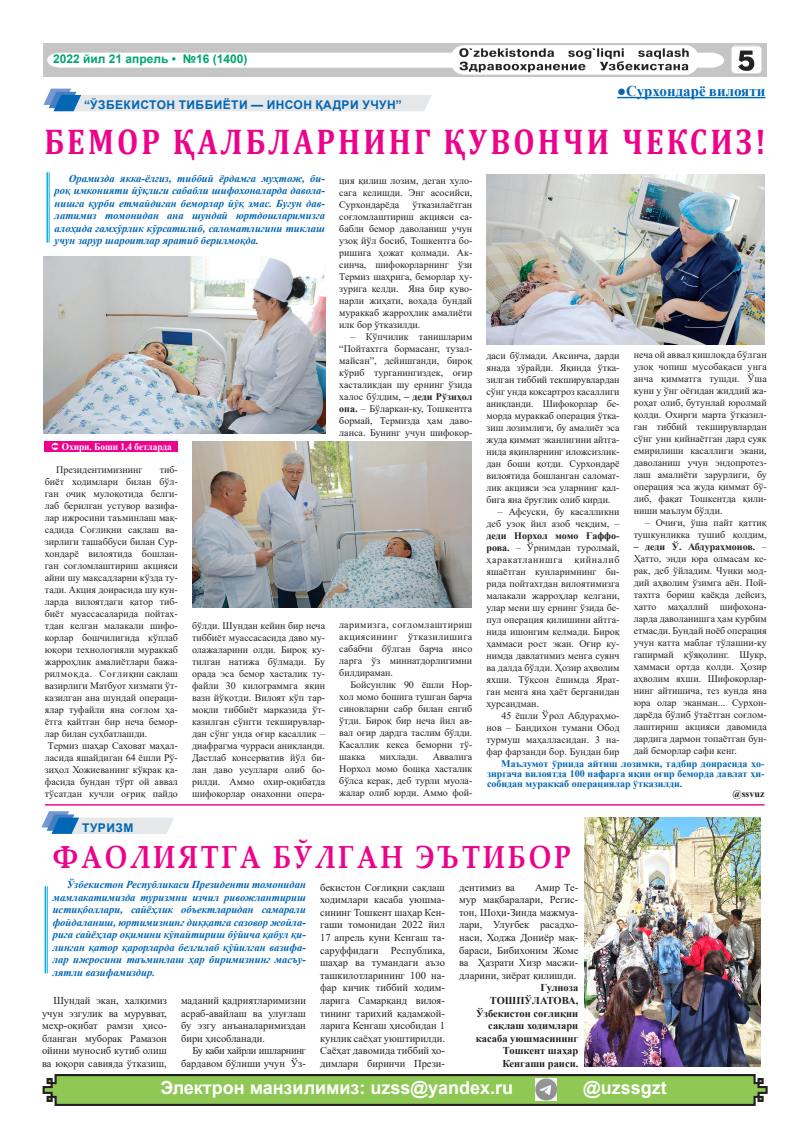
<style>
.page{position:relative;width:808px;height:1134px;background:#fff}
.page>*{position:absolute;margin:0;border:0;box-sizing:border-box;transform-origin:0 0}
.ОснТекстКад{font:700 36px "Cambria";letter-spacing:.1em;color:#ed028c;scale:.85 1}
.ОснТекстКад-2{font:700 31.9px "Palatino Linotype";letter-spacing:.1em;color:#ed028c;scale:.85 1}
.Основной_текст__Назр{font:700 18px "Arial";color:#fff}
.ОснТекстКад-3{font:700 15px "Times New Roman";color:#0166b3}
.t1{font:700 12px "Arial";letter-spacing:.035em;color:#0166b3}
.Основной_текст__Назр-2{font:700 12px "Arial";color:#00a66a}
.Основной_текст__Назр-3{font:italic 700 10.6px/12.5px "Times New Roman";color:#0166b3;text-align:justify}
.ОснТекстКад-4{font:10.5px/12.6px "Times New Roman";color:#231f20;text-align:justify}
.ОснТекстКад-5{font:700 10.5px/12.6px "Times New Roman";color:#231f20;text-align:right}
.ОснТекстКад-6{font:10.5px/12.6px "Times New Roman";letter-spacing:-.035em;color:#231f20;text-align:right}
.ОснТекстКад-7{font:10px/12px "Times New Roman";color:#231f20;text-align:justify}
.Основной_текст__Назр-4{font:700 10px/10px "Times New Roman";color:#0166b3;text-align:justify}
.ОснТекстКад-8{font:700 10px "Times New Roman";color:#fff;scale:.93 1}
.ОснТекстКад-9{font:700 10px "Times New Roman";color:#231f20}
.s1{font-weight:700}
</style>
<div class="page">
<img style="left:43px;top:43px;width:723px;height:33px">
<div style="left:45px;top:441px;width:133px;height:10px;background:#ed028c"></div>
<svg style="left:42px;top:1074px;width:726px;height:32px;background:#81b050"></svg>
<img style="left:536px;top:1079px;width:20px;height:21px">
<hr style="left:49px;top:172px;width:1px;height:71px;background:#00abeb">
<hr style="left:47px;top:172px;width:1px;height:71px;background:#00abeb">
<hr style="left:47px;top:886px;width:1px;height:87px;background:#00abeb">
<hr style="left:45px;top:886px;width:1px;height:87px;background:#00abeb">
<svg style="left:43px;top:89px;width:389px;height:22px"></svg>
<hr style="left:45px;top:804px;width:719px;height:1px;background:#ed028c">
<img style="left:43px;top:256px;width:282px;height:177px">
<img style="left:486px;top:174px;width:279px;height:171px">
<img style="left:193px;top:442px;width:279px;height:165px">
<hr style="left:617px;top:97px;width:148px;height:1px;background:#0166b3">
<img style="left:584px;top:817px;width:177px;height:250px">
<svg style="left:41px;top:811px;width:133px;height:23px"></svg>
<p class="Основной_текст__Назр-2" style="left:53px;top:50px;width:196px">2022 йил 21 апрель • №16 (1400)</p>
<p class="ОснТекстКад-3" style="left:617px;top:80px;width:150px">●Сурхондарё вилояти</p>
<p class="t1" style="left:84px;top:97px;width:319px">“ЎЗБЕКИСТОН ТИББИЁТИ — ИНСОН ҚАДРИ УЧУН”</p>
<p class="ОснТекстКад" style="left:45px;top:117px;width:850px">БЕМОР ҚАЛБЛАРНИНГ ҚУВОНЧИ ЧЕКСИЗ!</p>
<p class="Основной_текст__Назр-3" style="left:55px;top:171px;width:272px;text-indent:14px">Орамизда якка-ёлғиз, тиббий ёрдамга муҳтож, би&shy;роқ имконияти йўқлиги сабабли шифохоналарда давола&shy;нишга қурби етмайдиган беморлар йўқ эмас. Бугун дав&shy;латимиз томонидан ана шундай юртдошларимизга алоҳида ғамхўрлик кўрсатилиб, саломатлигини тиклаш учун зарур шароитлар яратиб берилмоқда.</p>
<p class="ОснТекстКад-8" style="left:62px;top:439px;width:120px">Охири. Боши 1,4 бетларда</p>
<p class="ОснТекстКад-7" style="left:45px;top:463px;width:135px;text-indent:115px">тиб&shy;биёт ходимлари билан бўл&shy;ган очиқ мулоқотида белги&shy;лаб берилган устувор вазифа&shy;лар ижросини таъминлаш мақ&shy;садида Соғлиқни сақлаш ва&shy;зирлиги ташаббуси билан Сур&shy;хондарё вилоятида бошлан&shy;ган соғломлаштириш акцияси айни шу мақсадларни кўзда ту&shy;тади. Акция доирасида шу кун&shy;ларда вилоятдаги қатор тиб&shy;биёт муассасаларида пойтах&shy;тдан келган малакали шифо&shy;корлар бошчилигида кўплаб юқори технологияли мураккаб жарроҳлик амалиётлари бажа&shy;рилмоқда. Соғлиқни сақлаш вазирлиги Матбуот хизмати ўт&shy;казилган ана шундай операци&shy;ялар туфайли яна соғлом ҳа&shy;ётга қайтган бир неча бемор&shy;лар билан суҳбатлашди.</p>
<p class="ОснТекстКад-7" style="left:45px;top:739px;width:135px;text-align:center">Термиз шаҳар Саховат маҳал&shy;ласида яшайдиган 64 ёшли Рў&shy;зиҳол Хожиеванинг кўкрак қа&shy;фасида бундан тўрт ой аввал тўсатдан кучли оғриқ пайдо</p>
<p class="ОснТекстКад-7" style="left:56px;top:463px;width:88px">Президентимизнинг</p>
<p class="t1" style="left:82px;top:819px;width:53px">ТУРИЗМ</p>
<p class="ОснТекстКад-7" style="left:192px;top:619px;width:135px">бўлди. Шундан кейин бир неча тиббиёт муассасасида даво му&shy;олажаларини олди. Бироқ ку&shy;тилган натижа бўлмади. Бу орада эса бемор хасталик ту&shy;файли 30 килограммга яқин вазн йўқотди. Вилоят кўп тар&shy;моқли тиббиёт марказида ўт&shy;казилган сўнгги текширувлар&shy;дан сўнг унда оғир касаллик – диафрагма чурраси аниқланди.<br>Дастлаб консерватив йўл би&shy;лан даво усуллари олиб бо&shy;рилди. Аммо охир-оқибатда шифокорлар онахонни опера-</p>
<p class="ОснТекстКад-7" style="left:339px;top:174px;width:135px">ция қилиш лозим, деган хуло&shy;сага келишди. Энг асосийси, Сурхондарёда</p>
<p class="ОснТекстКад-7" style="left:339px;top:198px;width:135px;text-indent:73px">ўтказилаётган соғломлаштириш акцияси са&shy;бабли бемор даволаниш учун узоқ йўл босиб, Тошкентга бо&shy;ришига ҳожат қолмади. Ак&shy;синча, шифокорларнинг ўзи Термиз шаҳрига, беморлар ҳу&shy;зурига келди. Яна бир қуво&shy;нарли жиҳати, воҳада бундай мураккаб жарроҳлик амалиёти илк бор ўтказилди.</p>
<p class="ОснТекстКад-7" style="left:339px;top:330px;width:135px;text-indent:11px">– Кўпчилик танишларим “Пойтахтга бормасанг, тузал&shy;майсан”, дейишганди, бироқ кўриб турганингиздек, оғир хасталикдан шу ернинг ўзида халос бўлдим, <span class="s1">– деди Рўзиҳол опа.</span> – Бўларкан-ку, Тошкентга бормай, Термизда ҳам даво&shy;ланса. Бунинг учун шифокор-</p>
<p class="ОснТекстКад-7" style="left:339px;top:618px;width:135px">ларимизга, соғломлаштириш акциясининг ўтказилишига сабабчи бўлган барча инсо ларга ўз миннатдорлигимни билдираман.</p>
<p class="ОснТекстКад-7" style="left:339px;top:678px;width:135px;text-indent:11px">Бойсунлик 90 ёшли Нор&shy;хол момо бошига тушган барча синовларни сабр билан енгиб ўтди. Бироқ бир неча йил ав&shy;вал оғир дардга таслим бўлди.<br>Касаллик кекса беморни тў&shy;шакка</p>
<p class="ОснТекстКад-7" style="left:339px;top:750px;width:135px;text-indent:93px">Аввалига Норхол момо бошқа хасталик бўлса керак, деб турли муола&shy;жалар олиб юрди. Аммо фой-</p>
<p class="ОснТекстКад-7" style="left:380px;top:750px;width:40px">михлади.</p>
<p class="ОснТекстКад-7" style="left:486px;top:349px;width:135px">даси бўлмади. Аксинча, дарди янада зўрайди. Яқинда ўтка&shy;зилган тиббий текширувлардан сўнг унда коксартроз касаллиги аниқланди. Шифокорлар бе&shy;морда мураккаб операция ўтка&shy;зиш лозимлиги, бу амалиёт эса жуда қиммат эканлигини айтга&shy;нида яқинларнинг иложсизлик&shy;дан боши қотди. Сурхондарё вилоятида бошланган саломат&shy;лик акцияси эса уларнинг қал&shy;бига яна ёруғлик олиб кирди.</p>
<p class="ОснТекстКад-7" style="left:486px;top:505px;width:135px;text-indent:11px">– Афсуски, бу касалликни деб узоқ йил азоб чекдим, – <span class="s1">деди Норхол момо Ғаффо&shy;рова.</span> – Ўрнимдан туролмай, ҳаракатланишга қийналиб яшаётган кунларимнинг би&shy;рида пойтахтдан вилоятимизга малакали жарроҳлар келгани, улар мени шу ернинг ўзида бе&shy;пул операция қилишини айтга&shy;нида ишонгим келмади. Бироқ ҳаммаси рост экан. Оғир ку&shy;нимда давлатимиз менга суянч ва далда бўлди. Ҳозир аҳволим яхши. Тўқсон ёшимда Ярат&shy;ган менга яна ҳаёт берганидан хурсандман.</p>
<p class="ОснТекстКад-7" style="left:486px;top:709px;width:135px;text-indent:15px">45 ёшли Ўрол Абдураҳмо&shy;нов – Бандихон тумани Обод турмуш маҳалласидан. 3 на&shy;фар фарзанди бор. Бундан бир</p>
<p class="ОснТекстКад-7" style="left:634px;top:349px;width:135px">неча ой аввал қишлоқда бўлган улоқ чопиш мусобақаси унга анча қимматга тушди. Ўша куни у ўнг оёғидан жиддий жа&shy;роҳат олиб, бутунлай юролмай қолди. Охирги марта ўтказил&shy;ган тиббий текширувлардан сўнг уни қийнаётган дард суяк емирилиши касаллиги экани, даволаниш учун эндопротез&shy;лаш амалиёти зарурлиги, бу операция эса жуда қиммат бў&shy;либ, фақат Тошкентда қили&shy;ниши маълум бўлди.</p>
<p class="ОснТекстКад-7" style="left:634px;top:517px;width:135px;text-align:right">– Очиғи, ўша пайт қаттиқ тушкунликка тушиб қолдим,</p>
<p class="ОснТекстКад-7" style="left:634px;top:541px;width:135px"><span class="s1">– деди Ў. Абдураҳмонов.</span> – Ҳатто, энди юра олмасам ке&shy;рак, деб ўйладим. Чунки мод&shy;дий аҳволим ўзимга аён. Пой&shy;тахтга бориш қаёқда дейсиз, ҳатто маҳаллий шифохона&shy;ларда даволанишга ҳам қурбим етмасди. Бундай ноёб операция учун катта маблағ тўлашни-ку гапирмай қўяқолинг. Шукр, ҳаммаси ортда қолди. Ҳозир аҳволим яхши. Шифокорлар&shy;нинг айтишича, тез кунда яна юра олар эканман... Сурхон&shy;дарёда бўлиб ўтаётган соғлом&shy;лаштириш акцияси давомида дардига дармон топаётган бун&shy;дай беморлар сафи кенг.</p>
<p class="Основной_текст__Назр-4" style="left:487px;top:758px;width:279px;text-indent:14px">Маълумот ўрнида айтиш лозимки, тадбир доирасида ҳо&shy;зиргача вилоятда 100 нафарга яқин оғир беморда давлат ҳи&shy;собидан мураккаб операциялар ўтказилди.</p>
<p class="ОснТекстКад-9" style="left:732px;top:786px;width:34px">@ssvuz</p>
<p class="ОснТекстКад-2" style="left:52px;top:834px;width:611px">ФАОЛИЯТГА БЎЛГАН ЭЪТИБОР</p>
<p class="Основной_текст__Назр-3" style="left:53px;top:878px;width:255px;text-indent:14px">Ўзбекистон Республикаси Президенти томонидан мамлакатимизда туризмни изчил ривожлантириш истиқболлари, сайёҳлик объектларидан самарали фойдаланиш, юртимизнинг диққатга сазовор жойла&shy;рига сайёҳлар оқимини кўпайтириш бўйича қабул қи&shy;линган қатор қарорларда белгилаб қўйилган вазифа&shy;лар ижросини таъминлаш ҳар биримизнинг масъу&shy;лятли вазифамиздир.</p>
<p class="ОснТекстКад-4" style="left:42px;top:994px;width:126px;text-indent:11px">Шундай экан, халқимиз учун эзгулик ва мурувват, меҳр-оқибат рамзи ҳисо&shy;бланган муборак Рамазон ойини муносиб кутиб олиш ва юқори савияда ўтказиш,</p>
<p class="ОснТекстКад-4" style="left:181px;top:994px;width:126px">маданий қадриятларимизни асраб-авайлаш ва улуғлаш бу эзгу анъаналаримиздан бири ҳисобланади.</p>
<p class="ОснТекстКад-6" style="left:181px;top:1044px;width:126px">Бу каби хайрли ишларнинг бардавом бўлиши учун Ўз-</p>
<p class="ОснТекстКад-4" style="left:320px;top:880px;width:126px">бекистон Соғлиқни сақлаш ходимлари касаба уюшма&shy;сининг Тошкент шаҳар Кен&shy;гаши томонидан 2022 йил 17 апрель куни Кенгаш та&shy;саруффидаги Республика, шаҳар ва тумандаги аъзо ташкилотларининг 100 на&shy;фар кичик тиббий ходим&shy;ларига Самарқанд вилоя&shy;тининг тарихий қадамжой&shy;ларига Кенгаш ҳисобидан 1 кунлик саёҳат уюштирилди.<br>Саёҳат давомида тиббий хо&shy;димлари биринчи Прези-</p>
<p class="ОснТекстКад-4" style="left:459px;top:880px;width:57px">дентимиз ва</p>
<p class="ОснТекстКад-4" style="left:459px;top:880px;width:121px;text-indent:76px">Амир Те&shy;мур мақбаралари, Регис&shy;тон, Шоҳи-Зинда мажмуа&shy;лари, Улуғбек расадхо&shy;наси, Ходжа Дониёр мақ&shy;бараси, Бибихоним Жоме ва Ҳазрати Хизр масжи&shy;дларини, зиёрат қилишди.</p>
<p class="ОснТекстКад-5" style="left:490px;top:981px;width:90px">Гулноза<br>ТОШПЎЛАТОВА,</p>
<p class="ОснТекстКад-5" style="left:476px;top:1006px;width:104px">Ўзбекистон соғлиқни сақлаш ходимлари касаба уюшмасининг<br>Тошкент шаҳар<br>Кенгаши раиси.</p>
<p class="Основной_текст__Назр" style="left:160px;top:1075px;width:354px">Электрон манзилимиз: uzss@yandex.ru</p>
<p class="Основной_текст__Назр" style="left:583px;top:1075px;width:85px">@uzssgzt</p>
</div>
